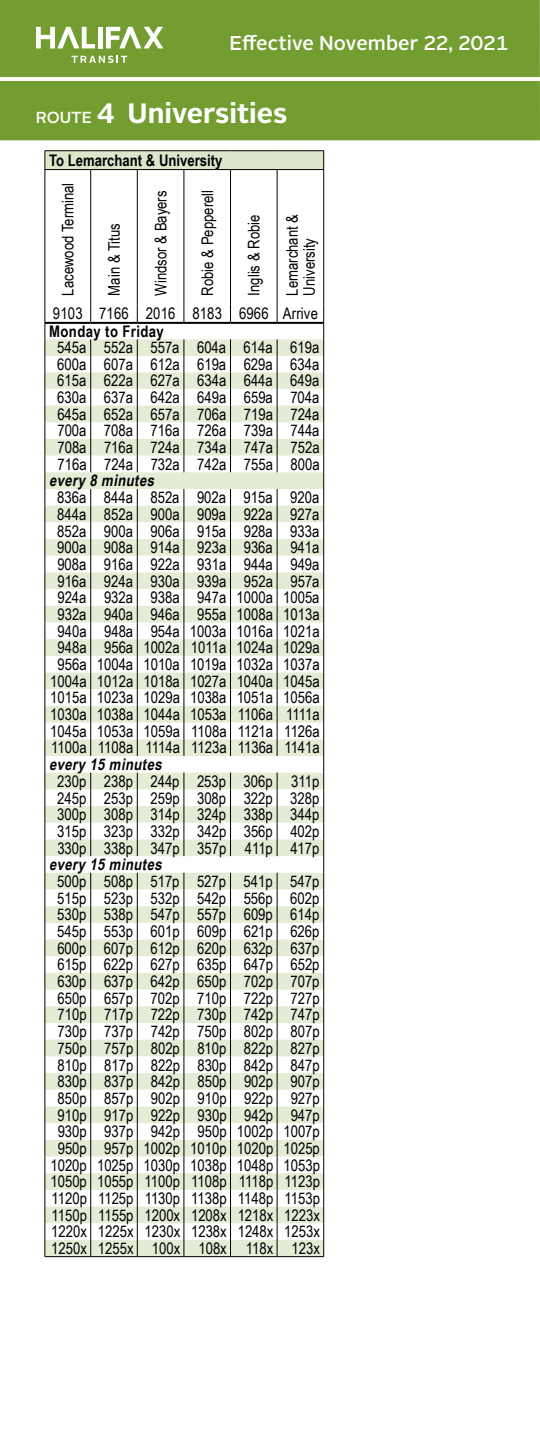
<style>
.page{position:relative;width:540px;height:1440px;background:#fff}
.page>*{position:absolute;margin:0;border:0;box-sizing:border-box;transform-origin:0 0}
.t1{font:700 28px "Alright Sans";color:#fff}
.t2{font:500 20px "Alright Sans";letter-spacing:.005em;color:#fff}
.t3{font:16px/16.6px "Arial Narrow";color:#000;text-align:justify}
.t4{font:italic 700 16px "Arial Narrow";color:#000}
.t5{font:700 16px "Arial Narrow";color:#000}
.t6{font:700 16px "Arial Narrow";letter-spacing:.025em;color:#000}
.s1{font-weight:500;font-size:16px}
</style>
<div class="page">
<div style="left:0;top:0;width:540px;height:140px;background:#739d30"></div>
<div style="left:45px;top:151px;width:279px;height:19px;background:#dde6cb"></div>
<svg style="left:46px;top:339px;width:277px;height:917px"></svg>
<hr style="left:45px;top:150px;width:46px;height:1px;background:#000">
<svg style="left:45px;top:151px;width:1px;height:18px"></svg>
<hr style="left:91px;top:150px;width:46px;height:1px;background:#000">
<hr style="left:137px;top:150px;width:47px;height:1px;background:#000">
<hr style="left:184px;top:150px;width:47px;height:1px;background:#000">
<hr style="left:231px;top:150px;width:46px;height:1px;background:#000">
<hr style="left:277px;top:150px;width:47px;height:1px;background:#000">
<svg style="left:323px;top:151px;width:1px;height:18px"></svg>
<hr style="left:45px;top:169px;width:46px;height:1px;background:#000">
<hr style="left:45px;top:170px;width:1px;height:135px;background:#000">
<hr style="left:91px;top:169px;width:46px;height:1px;background:#000">
<hr style="left:90px;top:170px;width:1px;height:135px;background:#000">
<hr style="left:137px;top:169px;width:47px;height:1px;background:#000">
<hr style="left:137px;top:170px;width:1px;height:135px;background:#000">
<hr style="left:184px;top:169px;width:47px;height:1px;background:#000">
<hr style="left:184px;top:170px;width:1px;height:135px;background:#000">
<hr style="left:231px;top:169px;width:46px;height:1px;background:#000">
<hr style="left:230px;top:170px;width:1px;height:135px;background:#000">
<hr style="left:277px;top:169px;width:47px;height:1px;background:#000">
<hr style="left:277px;top:170px;width:1px;height:135px;background:#000">
<hr style="left:323px;top:170px;width:1px;height:135px;background:#000">
<svg style="left:90px;top:305px;width:1px;height:17px"></svg>
<svg style="left:137px;top:305px;width:1px;height:17px"></svg>
<svg style="left:184px;top:305px;width:1px;height:17px"></svg>
<svg style="left:230px;top:305px;width:1px;height:17px"></svg>
<svg style="left:277px;top:305px;width:1px;height:17px"></svg>
<svg style="left:90px;top:489px;width:1px;height:267px"></svg>
<svg style="left:137px;top:489px;width:1px;height:267px"></svg>
<svg style="left:184px;top:489px;width:1px;height:267px"></svg>
<svg style="left:230px;top:489px;width:1px;height:267px"></svg>
<svg style="left:277px;top:489px;width:1px;height:267px"></svg>
<svg style="left:90px;top:873px;width:1px;height:383px"></svg>
<svg style="left:137px;top:873px;width:1px;height:383px"></svg>
<svg style="left:184px;top:873px;width:1px;height:383px"></svg>
<svg style="left:230px;top:873px;width:1px;height:383px"></svg>
<svg style="left:277px;top:873px;width:1px;height:383px"></svg>
<svg style="left:90px;top:773px;width:1px;height:83px"></svg>
<svg style="left:137px;top:773px;width:1px;height:83px"></svg>
<svg style="left:184px;top:773px;width:1px;height:83px"></svg>
<svg style="left:230px;top:773px;width:1px;height:83px"></svg>
<svg style="left:277px;top:773px;width:1px;height:83px"></svg>
<svg style="left:90px;top:339px;width:1px;height:133px"></svg>
<svg style="left:137px;top:339px;width:1px;height:133px"></svg>
<svg style="left:230px;top:339px;width:1px;height:133px"></svg>
<svg style="left:277px;top:339px;width:1px;height:133px"></svg>
<svg style="left:323px;top:305px;width:1px;height:951px"></svg>
<svg style="left:184px;top:339px;width:1px;height:133px"></svg>
<svg style="left:45px;top:305px;width:1px;height:951px"></svg>
<hr style="left:45px;top:322px;width:46px;height:2px;background:#000">
<hr style="left:91px;top:322px;width:46px;height:2px;background:#000">
<hr style="left:137px;top:322px;width:47px;height:2px;background:#000">
<hr style="left:184px;top:322px;width:47px;height:2px;background:#000">
<hr style="left:231px;top:322px;width:46px;height:2px;background:#000">
<hr style="left:277px;top:322px;width:46px;height:2px;background:#000">
<hr style="left:45px;top:1256px;width:46px;height:1px;background:#000">
<hr style="left:91px;top:1256px;width:46px;height:1px;background:#000">
<hr style="left:137px;top:1256px;width:47px;height:1px;background:#000">
<hr style="left:184px;top:1256px;width:47px;height:1px;background:#000">
<hr style="left:231px;top:1256px;width:46px;height:1px;background:#000">
<hr style="left:277px;top:1256px;width:47px;height:1px;background:#000">
<div style="left:98px;top:27px;width:5px;height:21px;background:#fff"></div>
<svg style="left:106px;top:27px;width:57px;height:21px"></svg>
<svg style="left:36px;top:27px;width:59px;height:21px"></svg>
<svg style="left:71px;top:56px;width:56px;height:7px"></svg>
<hr style="left:0;top:78px;width:540px;height:3px;background:#fff">
<p class="t2" style="left:230px;top:29px;width:280px">Effective November 22, 2021</p>
<h1 class="t1" style="left:36px;top:94px;width:253px"><span class="s1">ROUTE</span> 4 Universities</h1>
<p class="t5" style="left:49px;top:148px;width:175px">To Lemarchant &amp; University</p>
<p class="t3" style="left:59px;top:296px;width:114px;rotate:-90deg">Lacewood Terminal</p>
<p class="t3" style="left:152px;top:296px;width:106px;rotate:-90deg">Windsor &amp; Bayers</p>
<p class="t3" style="left:199px;top:296px;width:107px;rotate:-90deg">Robie &amp; Pepperell</p>
<p class="t3" style="left:245px;top:296px;width:82px;rotate:-90deg">Inglis &amp; Robie</p>
<p class="t3" style="left:283px;top:296px;width:83px;rotate:-90deg">Lemarchant &amp;<br>University</p>
<p class="t3" style="left:53px;top:305px;width:266px">9103 7166 2016 8183 6966 Arrive</p>
<p class="t6" style="left:49px;top:319px;width:116px">Monday to Friday</p>
<p class="t3" style="left:57px;top:339px;width:264px">545a 552a 557a 604a 614a 619a 600a 607a 612a 619a 629a 634a 615a 622a 627a 634a 644a 649a 630a 637a 642a 649a 659a 704a 645a 652a 657a 706a 719a 724a 700a 708a 716a 726a 739a 744a 708a 716a 724a 734a 747a 752a 716a 724a 732a 742a 755a 800a</p>
<p class="t4" style="left:49px;top:469px;width:110px">every 8 minutes</p>
<p class="t3" style="left:50px;top:489px;width:271px;text-align:center">836a 844a 852a 902a 915a 920a<br>844a 852a 900a 909a 922a 927a<br>852a 900a 906a 915a 928a 933a<br>900a 908a 914a 923a 936a 941a<br>908a 916a 922a 931a 944a 949a<br>916a 924a 930a 939a 952a 957a<br>924a 932a 938a 947a 1000a 1005a<br>932a 940a 946a 955a 1008a 1013a<br>940a 948a 954a 1003a 1016a 1021a<br>948a 956a 1002a 1011a 1024a 1029a<br>956a 1004a 1010a 1019a 1032a 1037a<br>1004a 1012a 1018a 1027a 1040a 1045a<br>1015a 1023a 1029a 1038a 1051a 1056a<br>1030a 1038a 1044a 1053a 1106a 1111a<br>1045a 1053a 1059a 1108a 1121a 1126a<br>1100a 1108a 1114a 1123a 1136a 1141a</p>
<p class="t4" style="left:49px;top:752px;width:118px">every 15 minutes</p>
<p class="t3" style="left:57px;top:772px;width:264px">230p 238p 244p 253p 306p 311p 245p 253p 259p 308p 322p 328p 300p 308p 314p 324p 338p 344p 315p 323p 332p 342p 356p 402p 330p 338p 347p 357p 411p 417p</p>
<p class="t4" style="left:49px;top:853px;width:118px">every 15 minutes</p>
<p class="t3" style="left:50px;top:872px;width:271px;text-align:center">500p 508p 517p 527p 541p 547p<br>515p 523p 532p 542p 556p 602p<br>530p 538p 547p 557p 609p 614p<br>545p 553p 601p 609p 621p 626p<br>600p 607p 612p 620p 632p 637p<br>615p 622p 627p 635p 647p 652p<br>630p 637p 642p 650p 702p 707p<br>650p 657p 702p 710p 722p 727p<br>710p 717p 722p 730p 742p 747p<br>730p 737p 742p 750p 802p 807p<br>750p 757p 802p 810p 822p 827p<br>810p 817p 822p 830p 842p 847p<br>830p 837p 842p 850p 902p 907p<br>850p 857p 902p 910p 922p 927p<br>910p 917p 922p 930p 942p 947p<br>930p 937p 942p 950p 1002p 1007p<br>950p 957p 1002p 1010p 1020p 1025p<br>1020p 1025p 1030p 1038p 1048p 1053p<br>1050p 1055p 1100p 1108p 1118p 1123p<br>1120p 1125p 1130p 1138p 1148p 1153p<br>1150p 1155p 1200x 1208x 1218x 1223x<br>1220x 1225x 1230x 1238x 1248x 1253x<br>1250x 1255x 100x 108x 118x 123x</p>
<p class="t3" style="left:105px;top:296px;width:74px;rotate:-90deg">Main &amp; Titus</p>
</div>
